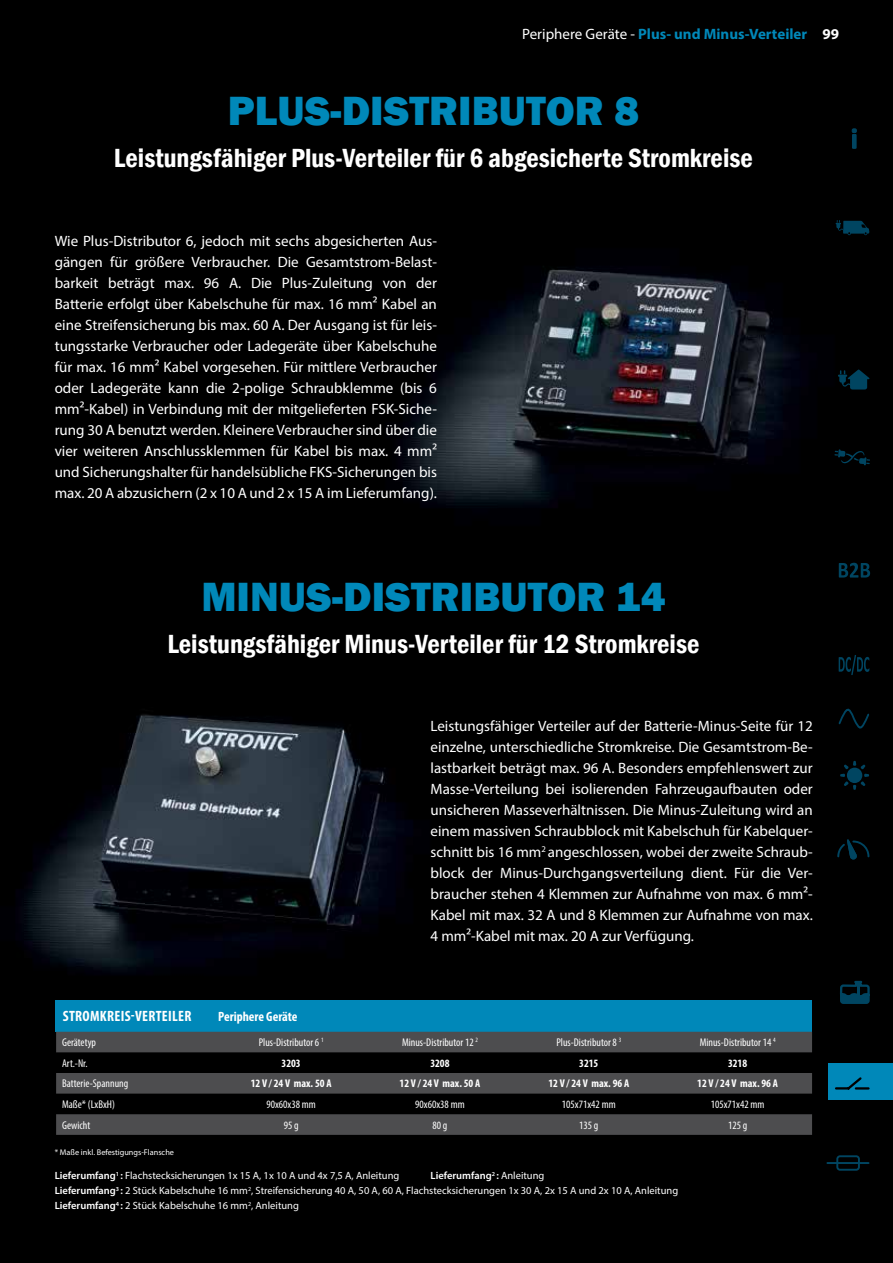
<style>
.page{position:relative;width:893px;height:1263px;background:#000}
.page>*{position:absolute;margin:0;border:0;box-sizing:border-box;transform-origin:0 0}
.t1{font:800 42px "Franklin Gothic";color:#0088b9}
.t2{font:600 condensed 27px "Franklin Gothic";color:#fff}
.t3{font:15px/21px "Myriad Pro";color:#fff;text-align:justify}
.t4{font:700 15px "Myriad Pro";color:#0088b9}
.t5{font:700 condensed 15px "Myriad Pro";letter-spacing:.02em;color:#fff}
.t6{font:700 condensed 13.5px "Myriad Pro";color:#fff}
.t7{font:condensed 11.25px "Myriad Pro";color:#fff}
.t8{font:700 condensed 11.25px "Myriad Pro";color:#fff}
.t9{font:10.5px/15px "Myriad Pro";color:#fff}
.t10{font:8.25px "Myriad Pro";color:#fff}
.s1{font-weight:400;color:#fff}
.s2{color:#fff}
.s3{font-weight:600}
</style>
<div class="page">
<img style="left:399px;top:130px;width:471px;height:378px">
<img style="left:16px;top:714px;width:397px;height:306px">
<div style="left:56px;top:1000px;width:756px;height:32px;background:#0088b9"></div>
<svg style="left:56px;top:1032px;width:756px;height:103px;fill:#4d4d4f"></svg>
<div style="left:828px;top:1063px;width:65px;height:37px;background:#0088b9"></div>
<svg style="left:838px;top:370px;width:31px;height:19px"></svg>
<svg style="left:835px;top:218px;width:34px;height:27px"></svg>
<svg style="left:834px;top:449px;width:36px;height:16px"></svg>
<svg style="left:852px;top:128px;width:5px;height:21px"></svg>
<svg style="left:838px;top:562px;width:33px;height:16px"></svg>
<svg style="left:839px;top:655px;width:30px;height:20px"></svg>
<svg style="left:838px;top:708px;width:31px;height:21px"></svg>
<svg style="left:840px;top:761px;width:29px;height:29px"></svg>
<svg style="left:837px;top:839px;width:32px;height:20px"></svg>
<svg style="left:840px;top:980px;width:30px;height:24px"></svg>
<svg style="left:835px;top:1077px;width:35px;height:13px"></svg>
<svg style="left:826px;top:1155px;width:44px;height:16px"></svg>
<p class="t4" style="left:522px;top:24px;width:318px"><span class="s1">Periphere Geräte -</span> Plus- und Minus-Verteiler <span class="s2">99</span></p>
<h1 class="t1" style="left:228px;top:84px;width:412px">PLUS-DISTRIBUTOR 8</h1>
<h2 class="t2" style="left:114px;top:140px;width:640px">Leistungsfähiger Plus-Verteiler für 6 abgesicherte Stromkreise</h2>
<p class="t3" style="left:55px;top:230px;width:384px">Wie Plus-Distributor 6, jedoch mit sechs abgesicherten Aus&shy;gängen für größere Verbraucher. Die Gesamtstrom-Belast&shy;barkeit beträgt max. 96 A. Die Plus-Zuleitung von der Batterie erfolgt über Kabelschuhe für max. 16 mm² Kabel an eine Streifensicherung bis max. 60 A. Der Ausgang ist für leis&shy;tungsstarke Verbraucher oder Ladegeräte über Kabelschuhe für max. 16 mm² Kabel vorgesehen. Für mittlere Verbraucher oder Ladegeräte kann die 2-polige Schraubklemme (bis 6 mm²-Kabel) in Verbindung mit der mitgelieferten FSK-Siche&shy;rung 30 A benutzt werden. Kleinere Verbraucher sind über die vier weiteren Anschlussklemmen für Kabel bis max. 4 mm² und Sicherungshalter für handelsübliche FKS-Sicherungen bis max. 20 A abzusichern (2 x 10 A und 2 x 15 A im Lieferumfang).</p>
<h1 class="t1" style="left:201px;top:569px;width:466px">MINUS-DISTRIBUTOR 14</h1>
<h2 class="t2" style="left:167px;top:625px;width:534px">Leistungsfähiger Minus-Verteiler für 12 Stromkreise</h2>
<p class="t3" style="left:430px;top:715px;width:384px">Leistungsfähiger Verteiler auf der Batterie-Minus-Seite für 12 einzelne, unterschiedliche Stromkreise. Die Gesamtstrom-Be&shy;lastbarkeit beträgt max. 96 A. Besonders empfehlenswert zur Masse-Verteilung bei isolierenden Fahrzeugaufbauten oder unsicheren Masseverhältnissen. Die Minus-Zuleitung wird an einem massiven Schraubblock mit Kabelschuh für Kabelquer&shy;schnitt bis 16 mm<sup>2</sup> angeschlossen, wobei der zweite Schraub&shy;block der Minus-Durchgangsverteilung dient. Für die Ver&shy;braucher stehen 4 Klemmen zur Aufnahme von max. 6 mm²- Kabel mit max. 32 A und 8 Klemmen zur Aufnahme von max.<br>4 mm²-Kabel mit max. 20 A zur Verfügung.</p>
<p class="t5" style="left:63px;top:1007px;width:130px">STROMKREIS-VERTEILER</p>
<p class="t6" style="left:218px;top:1008px;width:81px">Periphere Geräte</p>
<p class="t7" style="left:62px;top:1036px;width:35px">Gerätetyp</p>
<p class="t7" style="left:259px;top:1036px;width:66px">Plus-Distributor 6 <sup>1</sup></p>
<p class="t7" style="left:402px;top:1036px;width:77px">Minus-Distributor 12 <sup>2</sup></p>
<p class="t7" style="left:556px;top:1036px;width:66px">Plus-Distributor 8 <sup>3</sup></p>
<p class="t7" style="left:700px;top:1036px;width:77px">Minus-Distributor 14 <sup>4</sup></p>
<p class="t7" style="left:62px;top:1056px;width:27px">Art.-Nr.</p>
<p class="t8" style="left:282px;top:1056px;width:21px">3203</p>
<p class="t8" style="left:430px;top:1056px;width:21px">3208</p>
<p class="t8" style="left:579px;top:1056px;width:21px">3215</p>
<p class="t8" style="left:728px;top:1056px;width:21px">3218</p>
<p class="t7" style="left:62px;top:1077px;width:68px">Batterie-Spannung</p>
<p class="t8" style="left:251px;top:1077px;width:82px">12 V / 24 V max. 50 A</p>
<p class="t8" style="left:400px;top:1077px;width:82px">12 V / 24 V max. 50 A</p>
<p class="t8" style="left:548px;top:1077px;width:82px">12 V / 24 V max. 96 A</p>
<p class="t8" style="left:697px;top:1077px;width:82px">12 V / 24 V max. 96 A</p>
<p class="t7" style="left:62px;top:1097px;width:54px">Maße* (LxBxH)</p>
<p class="t7" style="left:266px;top:1097px;width:51px">90x60x38 mm</p>
<p class="t7" style="left:415px;top:1097px;width:51px">90x60x38 mm</p>
<p class="t7" style="left:562px;top:1097px;width:55px">105x71x42 mm</p>
<p class="t7" style="left:711px;top:1097px;width:55px">105x71x42 mm</p>
<p class="t7" style="left:62px;top:1118px;width:30px">Gewicht</p>
<p class="t7" style="left:284px;top:1118px;width:16px">95 g</p>
<p class="t7" style="left:432px;top:1118px;width:16px">80 g</p>
<p class="t7" style="left:579px;top:1118px;width:21px">135 g</p>
<p class="t7" style="left:728px;top:1118px;width:21px">125 g</p>
<p class="t10" style="left:55px;top:1147px;width:121px">* Maße inkl. Befestigungs-Flansche</p>
<p class="t9" style="left:55px;top:1168px;width:625px;text-indent:376px"><span class="s3">Lieferumfang</span><sup>2</sup> <span class="s3">:</span> Anleitung<br><span class="s3">Lieferumfang</span><sup>3</sup> <span class="s3">:</span> 2 Stück Kabelschuhe 16 mm<sup>2</sup>, Streifensicherung 40 A, 50 A, 60 A, Flachstecksicherungen 1x 30 A, 2x 15 A und 2x 10 A, Anleitung<br><span class="s3">Lieferumfang</span><sup>4</sup> <span class="s3">:</span> 2 Stück Kabelschuhe 16 mm<sup>2</sup>, Anleitung</p>
<p class="t9" style="left:55px;top:1168px;width:346px"><span class="s3">Lieferumfang</span><sup>1</sup> <span class="s3">:</span> Flachstecksicherungen 1x 15 A, 1x 10 A und 4x 7,5 A, Anleitung</p>
</div>
